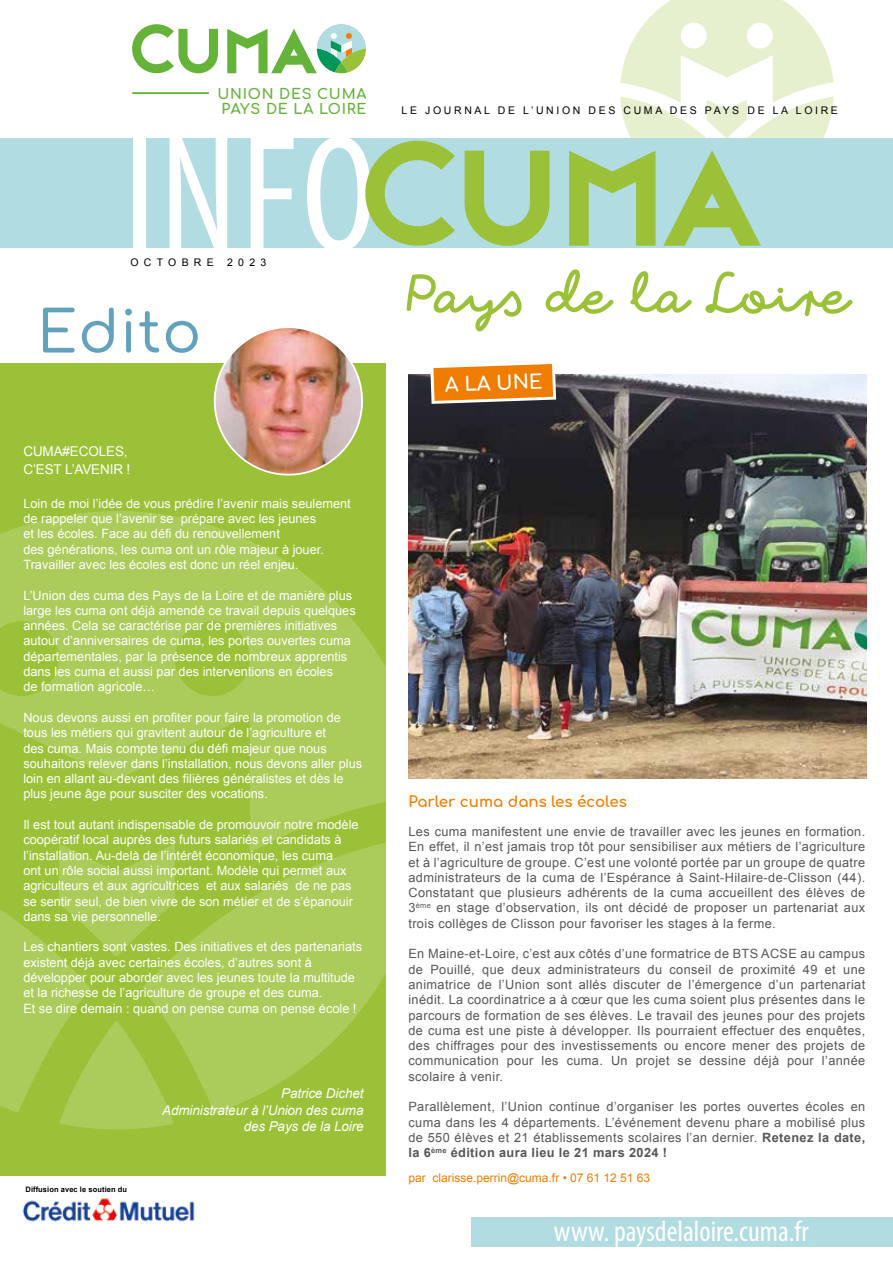
<style>
.page{position:relative;width:893px;height:1263px;background:#fff}
.page>*{position:absolute;margin:0;border:0;box-sizing:border-box;transform-origin:0 0}
.t1{font:condensed 167.25px "Myriad Pro";color:#fff}
.t2{font:500 57.45px "Comfortaa";letter-spacing:.02em;color:#63a2bc}
.t3{font:condensed 29.4px "Myriad Pro";color:#fff}
.t4{font:700 19.5px "Comfortaa";color:#fff}
.t5{font:700 15px "Comfortaa";color:#ef7d00}
.t6{font:700 14.25px/15.9px "Comfortaa";letter-spacing:.05em;color:#65b338}
.t7{font:italic 13.5px/16.2px "Arial";letter-spacing:-.01em;color:#fff;text-align:right}
.t8{font:13.5px/18px "Arial";letter-spacing:-.01em;color:#fff}
.t9{font:12.75px/15.3px "Arial";color:#fff}
.t10{font:12.75px/15.3px "Arial";letter-spacing:.03em;color:#575756;text-align:justify}
.t11{font:12px "Arial";color:#ef7d00}
.t12{font:10.5px "Arial";letter-spacing:.25em;color:#000}
.t13{font:10.5px "Arial";letter-spacing:.5em;color:#000}
.t14{font:700 7.5px "Arial";letter-spacing:.01em;color:#000}
.s1{font-weight:700}
</style>
<div class="page">
<div style="left:0;top:364px;width:386px;height:812px;background:#9ac137"></div>
<svg style="left:176px;top:853px;width:210px;height:260px;fill:#abcb5a"></svg>
<svg style="left:0;top:511px;width:425px;height:342px;fill:#abcb5a"></svg>
<svg style="left:0;top:835px;width:176px;height:295px"></svg>
<div style="left:471px;top:1216px;width:422px;height:30px;background:#b1dce2"></div>
<img style="left:211px;top:328px;width:155px;height:148px">
<div style="left:0;top:138px;width:893px;height:110px;background:#b1dce2"></div>
<svg style="left:132px;top:24px;width:86px;height:50px"></svg>
<svg style="left:227px;top:24px;width:139px;height:49px"></svg>
<hr style="left:133px;top:92px;width:75px;height:2px;background:#65b338">
<img style="left:22px;top:1198px;width:173px;height:24px">
<img style="left:408px;top:374px;width:458px;height:404px">
<svg style="left:465px;top:151px;width:84px;height:16px"></svg>
<svg style="left:365px;top:140px;width:90px;height:104px"></svg>
<svg style="left:569px;top:0;width:265px;height:167px"></svg>
<svg style="left:405px;top:167px;width:448px;height:165px"></svg>
<svg style="left:431px;top:364px;width:125px;height:40px;background:#e58c2c"></svg>
<p class="t6" style="left:217px;top:84px;width:150px">UNION DES CUMA<br>PAYS DE LA LOIRE</p>
<h1 class="t1" style="left:123px;top:94px;width:255px">INFO</h1>
<p class="t13" style="left:131px;top:256px;width:85px">OCTOBRE</p>
<p class="t12" style="left:227px;top:256px;width:41px">2023</p>
<h2 class="t2" style="left:37px;top:280px;width:165px">Edito</h2>
<p class="t8" style="left:23px;top:443px;width:109px">CUMA#ECOLES,<br>C’EST L’AVENIR !</p>
<p class="t9" style="left:23px;top:496px;width:329px">Loin de moi l’idée de vous prédire l’avenir mais seulement de rappeler que l’avenir se prépare avec les jeunes<br>et les écoles. Face au défi du renouvellement<br>des générations, les cuma ont un rôle majeur à jouer.<br>Travailler avec les écoles est donc un réel enjeu.</p>
<p class="t9" style="left:23px;top:587px;width:334px">L’Union des cuma des Pays de la Loire et de manière plus large les cuma ont déjà amendé ce travail depuis quelques années. Cela se caractérise par de premières initiatives autour d’anniversaires de cuma, les portes ouvertes cuma départementales, par la présence de nombreux apprentis dans les cuma et aussi par des interventions en écoles<br>de formation agricole…</p>
<p class="t9" style="left:23px;top:710px;width:340px">Nous devons aussi en profiter pour faire la promotion de tous les métiers qui gravitent autour de l’agriculture et<br>des cuma. Mais compte tenu du défi majeur que nous souhaitons relever dans l’installation, nous devons aller plus loin en allant au-devant des filières généralistes et dès le plus jeune âge pour susciter des vocations.</p>
<p class="t9" style="left:23px;top:817px;width:337px">Il est tout autant indispensable de promouvoir notre modèle coopératif local auprès des futurs salariés et candidats à l’installation. Au-delà de l’intérêt économique, les cuma<br>ont un rôle social aussi important. Modèle qui permet aux agriculteurs et aux agricultrices et aux salariés de ne pas se sentir seul, de bien vivre de son métier et de s’épanouir dans sa vie personnelle.</p>
<p class="t9" style="left:23px;top:939px;width:340px">Les chantiers sont vastes. Des initiatives et des partenariats existent déjà avec certaines écoles, d’autres sont à développer pour aborder avec les jeunes toute la multitude et la richesse de l’agriculture de groupe et des cuma.<br>Et se dire demain : quand on pense cuma on pense école !</p>
<p class="t14" style="left:26px;top:1184px;width:103px">Diffusion avec le soutien du</p>
<p class="t7" style="left:162px;top:1086px;width:203px">Patrice Dichet<br>Administrateur à l’Union des cuma des Pays de la Loire</p>
<p class="t12" style="left:402px;top:104px;width:438px">LE JOURNAL DE L’UNION DES CUMA DES PAYS DE LA LOIRE</p>
<h3 class="t4" style="left:444px;top:367px;width:99px;rotate:-2deg">A LA UNE</h3>
<p class="t5" style="left:408px;top:788px;width:220px">Parler cuma dans les écoles</p>
<p class="t10" style="left:408px;top:824px;width:458px">Les cuma manifestent une envie de travailler avec les jeunes en formation.<br>En effet, il n’est jamais trop tôt pour sensibiliser aux métiers de l’agriculture et à l’agriculture de groupe. C’est une volonté portée par un groupe de quatre administrateurs de la cuma de l’Espérance à Saint-Hilaire-de-Clisson (44).<br>Constatant que plusieurs adhérents de la cuma accueillent des élèves de 3<sup>ème</sup> en stage d’observation, ils ont décidé de proposer un partenariat aux trois collèges de Clisson pour favoriser les stages à la ferme.</p>
<p class="t10" style="left:408px;top:946px;width:458px">En Maine-et-Loire, c’est aux côtés d’une formatrice de BTS ACSE au campus de Pouillé, que deux administrateurs du conseil de proximité 49 et une animatrice de l’Union sont allés discuter de l’émergence d’un partenariat inédit. La coordinatrice a à cœur que les cuma soient plus présentes dans le parcours de formation de ses élèves. Le travail des jeunes pour des projets de cuma est une piste à développer. Ils pourraient effectuer des enquêtes, des chiffrages pour des investissements ou encore mener des projets de communication pour les cuma. Un projet se dessine déjà pour l’année scolaire à venir.</p>
<p class="t10" style="left:408px;top:1099px;width:458px">Parallèlement, l’Union continue d’organiser les portes ouvertes écoles en cuma dans les 4 départements. L’événement devenu phare a mobilisé plus de 550 élèves et 21 établissements scolaires l’an dernier. <span class="s1">Retenez la date, la 6</span><sup>ème</sup> <span class="s1">édition aura lieu le 21 mars 2024 !</span></p>
<p class="t11" style="left:408px;top:1170px;width:243px">par clarisse.perrin@cuma.fr • 07 61 12 51 63</p>
<h3 class="t3" style="left:554px;top:1213px;width:256px">www. paysdelaloire.cuma.fr</h3>
</div>
